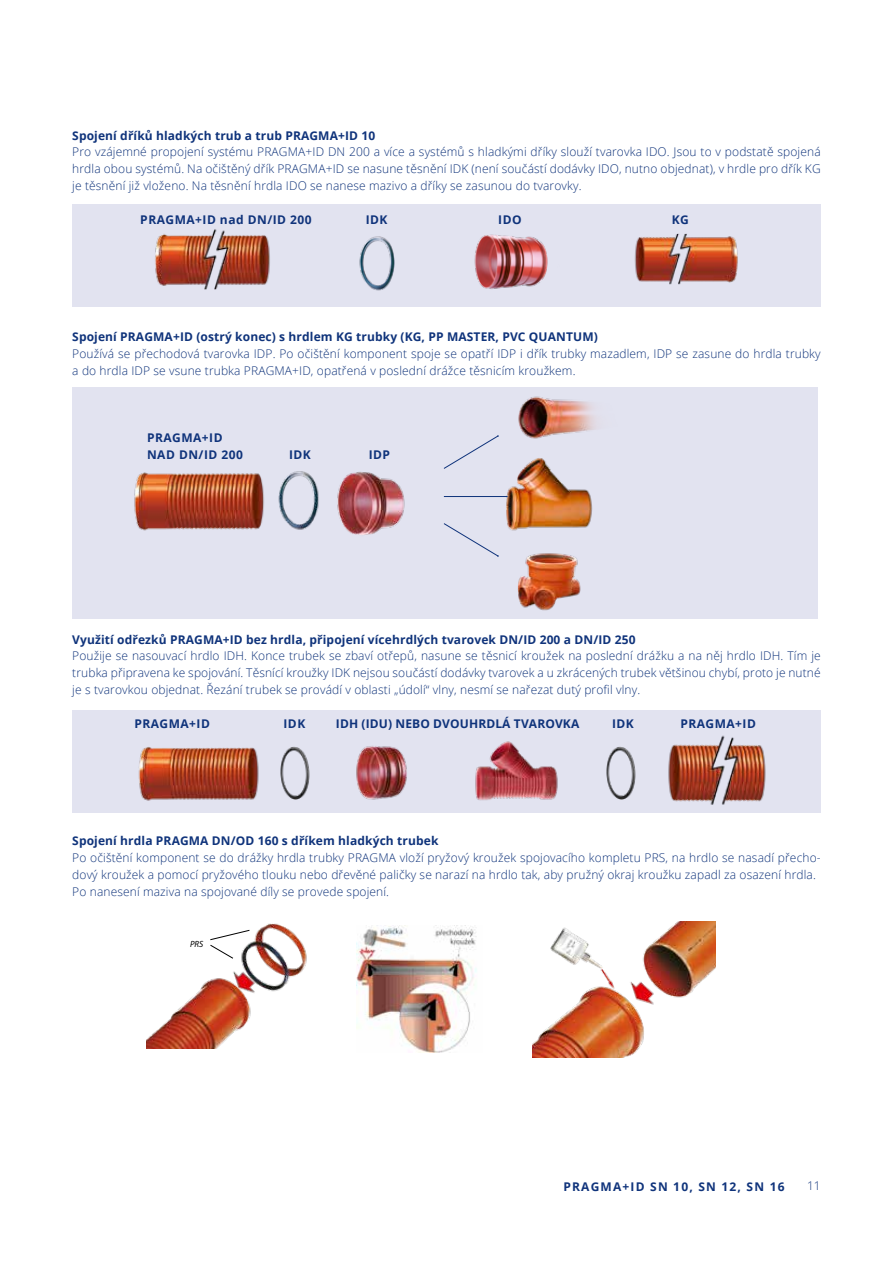
<style>
.page{position:relative;width:893px;height:1263px;background:#fff}
.page>*{position:absolute;margin:0;border:0;box-sizing:border-box;transform-origin:0 0}
.t1{font:300 12px/16.8px "Open Sans";letter-spacing:.01em;color:#0f337b;text-align:justify}
.t2{font:700 12px "Open Sans";letter-spacing:.01em;color:#0f337b}
.t3{font:700 12px/16.8px "Open Sans";letter-spacing:.04em;color:#0f337b}
.t4{font:700 12px "Open Sans";letter-spacing:.1em;color:#0f337b}
.t5{font:italic 9px "Myriad Pro";color:#000}
</style>
<div class="page">
<div style="left:72px;top:204px;width:749px;height:102px;background:#e2e3f0"></div>
<img style="left:155px;top:229px;width:115px;height:60px">
<img style="left:474px;top:234px;width:74px;height:55px">
<img style="left:634px;top:234px;width:104px;height:51px">
<img style="left:359px;top:236px;width:36px;height:55px">
<div style="left:72px;top:387px;width:746px;height:231px;background:#e2e3f0"></div>
<img style="left:134px;top:396px;width:462px;height:215px">
<svg style="left:443px;top:435px;width:56px;height:34px"></svg>
<svg style="left:443px;top:523px;width:56px;height:34px"></svg>
<hr style="left:444px;top:496px;width:63px;height:1px;background:#0f337b">
<div style="left:72px;top:710px;width:749px;height:102px;background:#e2e3f0"></div>
<img style="left:138px;top:747px;width:121px;height:54px">
<img style="left:668px;top:735px;width:98px;height:70px">
<img style="left:356px;top:746px;width:51px;height:54px">
<img style="left:280px;top:747px;width:30px;height:52px">
<img style="left:606px;top:747px;width:30px;height:52px">
<img style="left:475px;top:741px;width:83px;height:60px">
<img style="left:356px;top:925px;width:121px;height:128px">
<img style="left:532px;top:921px;width:184px;height:136px">
<img style="left:146px;top:923px;width:161px;height:125px">
<svg style="left:209px;top:929px;width:41px;height:30px"></svg>
<p class="t2" style="left:72px;top:127px;width:304px">Spojení dříků hladkých trub a trub PRAGMA+ID 10</p>
<p class="t1" style="left:72px;top:143px;width:750px">Pro vzájemné propojení systému PRAGMA+ID DN 200 a více a systémů s hladkými dříky slouží tvarovka IDO. Jsou to v podstatě spojená hrdla obou systémů. Na očištěný dřík PRAGMA+ID se nasune těsnění IDK (není součástí dodávky IDO, nutno objednat), v hrdle pro dřík KG je těsnění již vloženo. Na těsnění hrdla IDO se nanese mazivo a dříky se zasunou do tvarovky.</p>
<p class="t3" style="left:140px;top:210px;width:173px">PRAGMA+ID nad DN/ID 200</p>
<p class="t2" style="left:366px;top:211px;width:23px">IDK</p>
<p class="t2" style="left:498px;top:211px;width:25px">IDO</p>
<p class="t2" style="left:672px;top:211px;width:19px">KG</p>
<p class="t2" style="left:72px;top:328px;width:527px">Spojení PRAGMA+ID (ostrý konec) s hrdlem KG trubky (KG, PP MASTER, PVC QUANTUM)</p>
<p class="t1" style="left:72px;top:345px;width:750px">Používá se přechodová tvarovka IDP. Po očištění komponent spoje se opatří IDP i dřík trubky mazadlem, IDP se zasune do hrdla trubky a do hrdla IDP se vsune trubka PRAGMA+ID, opatřená v poslední drážce těsnicím kroužkem.</p>
<p class="t3" style="left:147px;top:429px;width:97px">PRAGMA+ID<br>NAD DN/ID 200</p>
<p class="t2" style="left:289px;top:446px;width:23px">IDK</p>
<p class="t2" style="left:369px;top:446px;width:23px">IDP</p>
<p class="t2" style="left:72px;top:631px;width:565px">Využití odřezků PRAGMA+ID bez hrdla, připojení vícehrdlých tvarovek DN/ID 200 a DN/ID 250</p>
<p class="t1" style="left:72px;top:647px;width:750px">Použije se nasouvací hrdlo IDH. Konce trubek se zbaví otřepů, nasune se těsnicí kroužek na poslední drážku a na něj hrdlo IDH. Tím je trubka připravena ke spojování. Těsnící kroužky IDK nejsou součástí dodávky tvarovek a u zkrácených trubek většinou chybí, proto je nutné je s tvarovkou objednat. Řezání trubek se provádí v oblasti „údolí“ vlny, nesmí se nařezat dutý profil vlny.</p>
<p class="t3" style="left:134px;top:714px;width:77px">PRAGMA+ID</p>
<p class="t2" style="left:283px;top:715px;width:23px">IDK</p>
<p class="t2" style="left:336px;top:715px;width:245px">IDH (IDU) NEBO DVOUHRDLÁ TVAROVKA</p>
<p class="t2" style="left:612px;top:715px;width:23px">IDK</p>
<p class="t3" style="left:680px;top:714px;width:77px">PRAGMA+ID</p>
<p class="t2" style="left:72px;top:832px;width:368px">Spojení hrdla PRAGMA DN/OD 160 s dříkem hladkých trubek</p>
<p class="t1" style="left:72px;top:849px;width:750px;text-align:left">Po očištění komponent se do drážky hrdla trubky PRAGMA vloží pryžový kroužek spojovacího kompletu PRS, na hrdlo se nasadí přecho&shy;dový kroužek a pomocí pryžového tlouku nebo dřevěné paličky se narazí na hrdlo tak, aby pružný okraj kroužku zapadl za osazení hrdla.<br>Po nanesení maziva na spojované díly se provede spojení.</p>
<p class="t5" style="left:190px;top:938px;width:15px">PRS</p>
<p class="t4" style="left:563px;top:1178px;width:223px">PRAGMA+ID SN 10, SN 12, SN 16</p>
<p class="t1" style="left:807px;top:1177px;width:15px">11</p>
</div>
